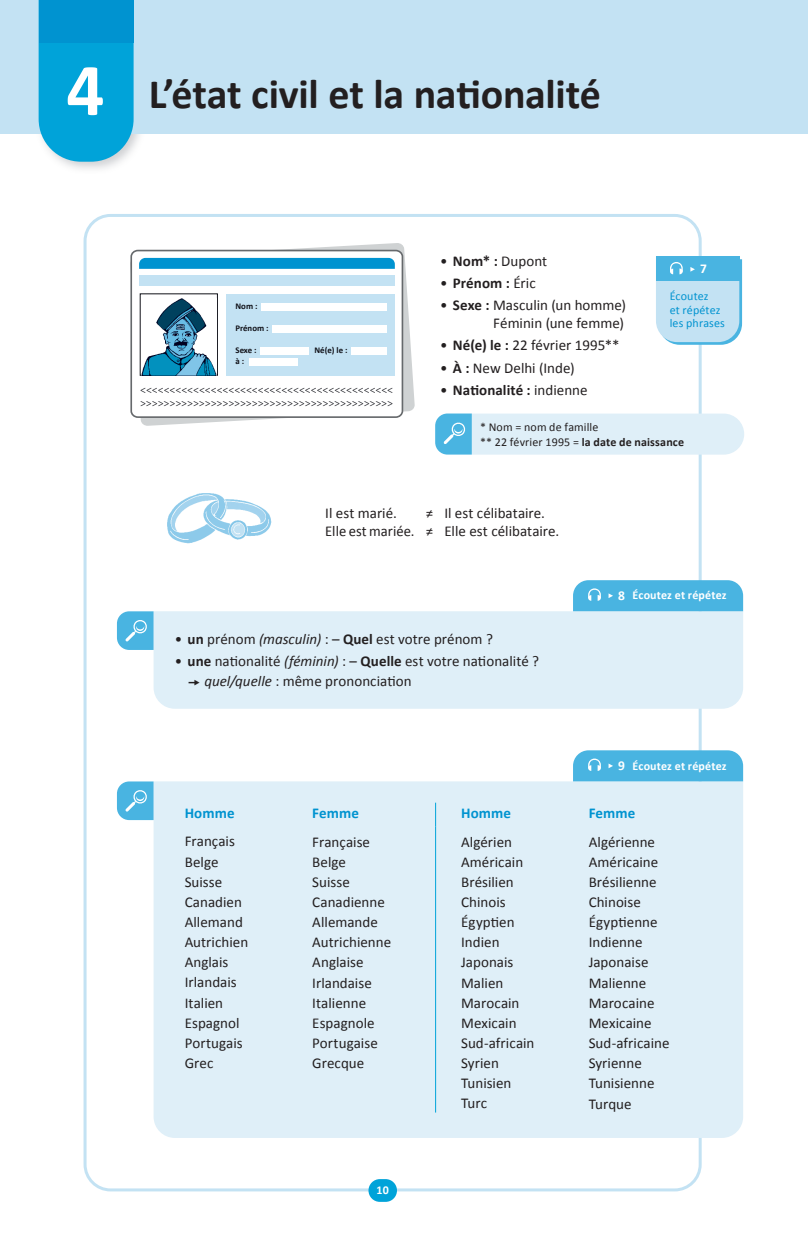
<style>
.page{position:relative;width:808px;height:1234px;background:#fff}
.page>*{position:absolute;margin:0;border:0;box-sizing:border-box;transform-origin:0 0}
.t1{font:700 75px "Calibri";color:#fff}
.t2{font:700 42px "Calibri";letter-spacing:-.01em;color:#231f20}
.t3{font:15px/20.1px "Calibri";color:#231f20}
.t4{font:700 15px "Calibri";letter-spacing:.005em;color:#231f20}
.t5{font:700 15px "Calibri";letter-spacing:.005em;color:#0093d0}
.t6{font:700 13.5px "Calibri";color:#fff}
.t7{font:12px/15px "Calibri";letter-spacing:.01em;color:#231f20}
.t8{font:700 12px "Calibri";letter-spacing:.015em;color:#fff}
.t9{font:12px/13.5px "Calibri";letter-spacing:.01em;color:#0093d0}
.t10{font:9.9px "Myriad Pro";color:#101118}
.t11{font:700 8.7px "Calibri";color:#101118}
.s1{font-weight:700}
.s2{font-weight:400}
.s3{font-style:italic}
.s4{font-size:13.5px}
</style>
<div class="page">
<div style="left:0;top:0;width:807px;height:133px;background:#c3e2f3"></div>
<img style="left:38px;top:0;width:1px;height:125px">
<svg style="left:39px;top:43px;width:95px;height:119px;background:#11a8da"></svg>
<div style="left:368px;top:1178px;width:29px;height:23px;background:#00a3d9;border-radius:11px"></div>
<div style="left:39px;top:0;width:95px;height:43px;background:#0093d0"></div>
<svg style="left:136px;top:243px;width:279px;height:183px"></svg>
<div style="left:131px;top:250px;width:271px;height:167px;background:#fff;border-radius:6px"></div>
<div style="left:130px;top:250px;width:273px;height:168px;border:2px solid #66696c;border-radius:6px"></div>
<svg style="left:139px;top:258px;width:256px;height:11px;background:#0595d0"></svg>
<div style="left:139px;top:275px;width:256px;height:11px;background:#c3e2f3"></div>
<div style="left:226px;top:294px;width:169px;height:81px;background:#c3e2f3"></div>
<div style="left:140px;top:293px;width:78px;height:82px;border:1px solid #101118"></div>
<div style="left:261px;top:303px;width:126px;height:7px;background:#fff"></div>
<div style="left:272px;top:325px;width:115px;height:7px;background:#fff"></div>
<div style="left:351px;top:348px;width:36px;height:7px;background:#fff"></div>
<div style="left:260px;top:348px;width:48px;height:7px;background:#fff"></div>
<div style="left:249px;top:359px;width:48px;height:7px;background:#fff"></div>
<img style="left:141px;top:298px;width:75px;height:77px">
<img style="left:167px;top:493px;width:105px;height:50px">
<svg style="left:656px;top:256px;width:86px;height:89px;background:#9ed4ed"></svg>
<svg style="left:435px;top:413px;width:309px;height:41px;background:#d0e9f5"></svg>
<div style="left:154px;top:611px;width:589px;height:97px;background:#dfeff8"></div>
<svg style="left:573px;top:580px;width:170px;height:31px;background:#4fb6e2"></svg>
<svg style="left:117px;top:611px;width:37px;height:38px"></svg>
<div style="left:154px;top:781px;width:589px;height:356px;background:#dfeff8"></div>
<svg style="left:435px;top:802px;width:1px;height:24px"></svg>
<hr style="left:435px;top:826px;width:1px;height:286px;background:#00a3d9">
<svg style="left:573px;top:750px;width:170px;height:31px;background:#50b7e2"></svg>
<svg style="left:117px;top:781px;width:37px;height:38px"></svg>
<svg style="left:189px;top:679px;width:11px;height:6px"></svg>
<h1 class="t1" style="left:66px;top:42px;width:40px">4</h1>
<h2 class="t2" style="left:149px;top:67px;width:454px">L’état civil et la nationalité</h2>
<p class="t11" style="left:235px;top:300px;width:24px">Nom :</p>
<p class="t11" style="left:235px;top:322px;width:35px">Prénom :</p>
<p class="t11" style="left:235px;top:344px;width:23px">Sexe :</p>
<p class="t11" style="left:314px;top:344px;width:35px">Né(e) le :</p>
<p class="t11" style="left:235px;top:355px;width:10px">à :</p>
<p class="t10" style="left:140px;top:383px;width:254px">&lt;&lt;&lt;&lt;&lt;&lt;&lt;&lt;&lt;&lt;&lt;&lt;&lt;&lt;&lt;&lt;&lt;&lt;&lt;&lt;&lt;&lt;&lt;&lt;&lt;&lt;&lt;&lt;&lt;&lt;&lt;&lt;&lt;&lt;&lt;&lt;&lt;&lt;&lt;&lt;&lt;&lt;&lt;</p>
<p class="t10" style="left:393px;top:410px;width:254px;rotate:-180deg">&lt;&lt;&lt;&lt;&lt;&lt;&lt;&lt;&lt;&lt;&lt;&lt;&lt;&lt;&lt;&lt;&lt;&lt;&lt;&lt;&lt;&lt;&lt;&lt;&lt;&lt;&lt;&lt;&lt;&lt;&lt;&lt;&lt;&lt;&lt;&lt;&lt;&lt;&lt;&lt;&lt;&lt;&lt;</p>
<p class="t3" style="left:440px;top:250px;width:109px">• <span class="s1">Nom* :</span> Dupont</p>
<p class="t4" style="left:440px;top:273px;width:97px"><span class="s2">•</span> Prénom : <span class="s2">Éric</span></p>
<p class="t3" style="left:440px;top:296px;width:188px;line-height:18px;text-align:right">• <span class="s1">Sexe :</span> Masculin (un homme)<br>Féminin (une femme)</p>
<p class="t3" style="left:440px;top:335px;width:181px">• <span class="s1">Né(e) le :</span> 22 février 1995**</p>
<p class="t3" style="left:440px;top:357px;width:136px">• <span class="s1">À :</span> New Delhi (Inde)</p>
<p class="t4" style="left:440px;top:380px;width:149px"><span class="s2">•</span> Nationalité : <span class="s2">indienne</span></p>
<p class="t6" style="left:700px;top:260px;width:8px">7</p>
<p class="t9" style="left:670px;top:289px;width:57px">Écoutez<br>et répétez les phrases</p>
<p class="t7" style="left:480px;top:419px;width:205px">* Nom = nom de famille<br>** 22 février 1995 = <span class="s1">la date de naissance</span></p>
<p class="t3" style="left:325px;top:504px;width:91px;line-height:18px">Il est marié.<br>Elle est mariée.</p>
<p class="t3" style="left:426px;top:504px;width:9px;line-height:18px">≠ ≠</p>
<p class="t3" style="left:444px;top:504px;width:116px;line-height:18px">Il est célibataire.<br>Elle est célibataire.</p>
<p class="t3" style="left:175px;top:628px;width:320px">• <span class="s1">un</span> prénom <span class="s3">(masculin)</span> : – <span class="s1">Quel</span> est votre prénom ?</p>
<p class="t3" style="left:204px;top:651px;width:336px;text-indent:-30px">• <span class="s1">une</span> nationalité <span class="s3">(féminin)</span> : – <span class="s1">Quelle</span> est votre nationalité ? <span class="s3">quel/quelle</span> : même prononciation</p>
<p class="t8" style="left:618px;top:587px;width:110px"><span class="s4">8</span> Écoutez et répétez</p>
<p class="t8" style="left:618px;top:757px;width:110px"><span class="s4">9</span> Écoutez et répétez</p>
<p class="t5" style="left:185px;top:803px;width:51px">Homme</p>
<p class="t5" style="left:312px;top:803px;width:48px">Femme</p>
<p class="t5" style="left:461px;top:803px;width:51px">Homme</p>
<p class="t5" style="left:589px;top:803px;width:48px">Femme</p>
<p class="t3" style="left:185px;top:831px;width:65px">Français<br>Belge<br>Suisse<br>Canadien<br>Allemand<br>Autrichien<br>Anglais<br>Irlandais<br>Italien<br>Espagnol<br>Portugais<br>Grec</p>
<p class="t3" style="left:312px;top:831px;width:80px">Française<br>Belge<br>Suisse<br>Canadienne<br>Allemande<br>Autrichienne<br>Anglaise<br>Irlandaise<br>Italienne<br>Espagnole<br>Portugaise<br>Grecque</p>
<p class="t3" style="left:461px;top:831px;width:75px">Algérien<br>Américain<br>Brésilien<br>Chinois<br>Égyptien<br>Indien<br>Japonais<br>Malien<br>Marocain<br>Mexicain<br>Sud-africain<br>Syrien<br>Tunisien<br>Turc</p>
<p class="t3" style="left:589px;top:831px;width:82px">Algérienne<br>Américaine<br>Brésilienne<br>Chinoise<br>Égyptienne<br>Indienne<br>Japonaise<br>Malienne<br>Marocaine<br>Mexicaine<br>Sud-africaine<br>Syrienne<br>Tunisienne<br>Turque</p>
<p class="t8" style="left:377px;top:1182px;width:14px">10</p>
</div>
